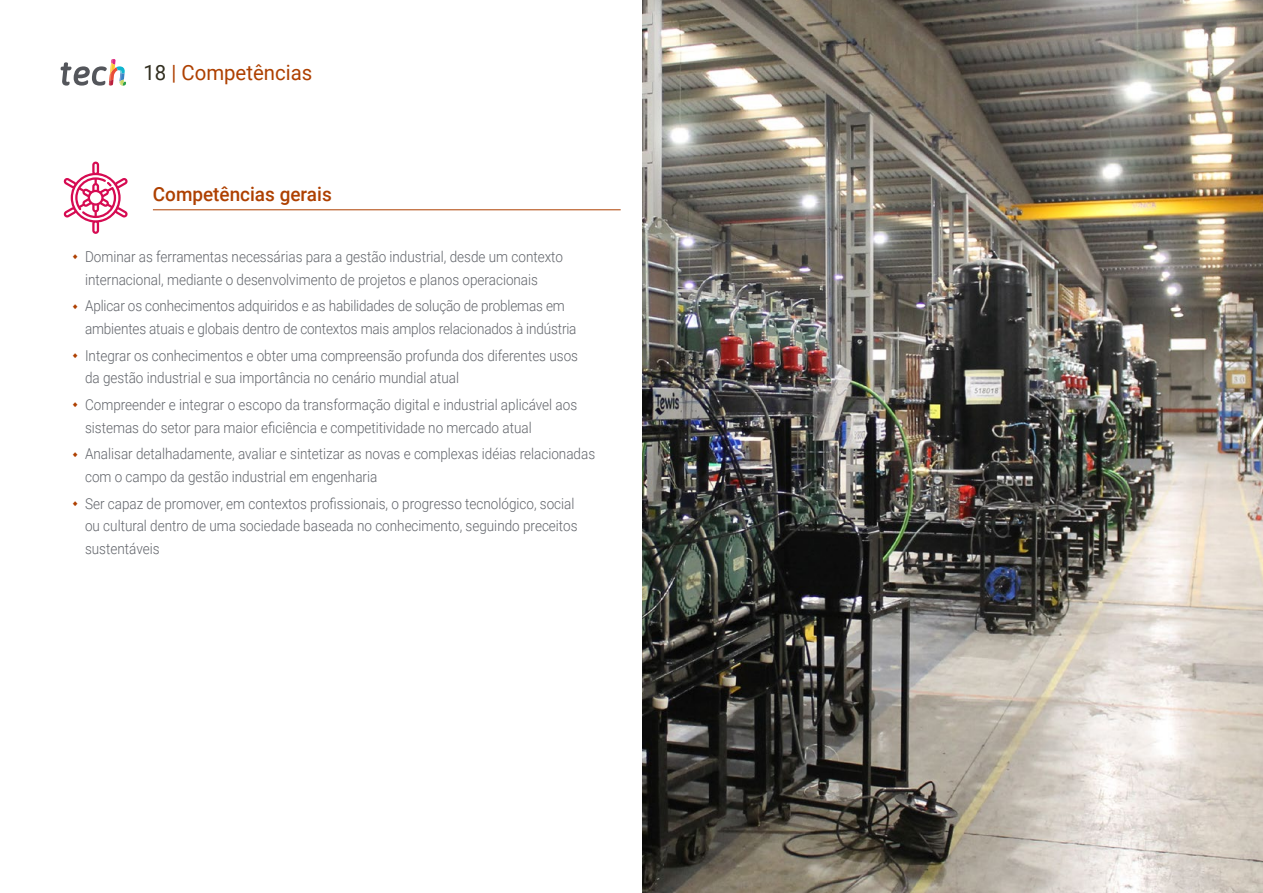
<style>
.page{position:relative;width:1263px;height:893px;background:#fff}
.page>*{position:absolute;margin:0;border:0;box-sizing:border-box;transform-origin:0 0}
.t1{font:21px "Roboto";color:#ae4000}
.t2{font:500 19.5px "Roboto";color:#ae4000}
.t3{font:300 15px/22.5px "Roboto";color:#61646a;scale:.9 1}
.s1{color:#312e20}
</style>
<div class="page">
<img style="left:642px;top:0;width:621px;height:893px">
<svg style="left:61px;top:59px;width:65px;height:27px"></svg>
<hr style="left:153px;top:209px;width:468px;height:1px;background:#ae4000">
<svg style="left:63px;top:162px;width:65px;height:72px"></svg>
<h1 class="t1" style="left:144px;top:57px;width:170px"><span class="s1">18</span> | Competências</h1>
<h2 class="t2" style="left:153px;top:180px;width:180px">Competências gerais</h2>
<p class="t3" style="left:85px;top:245px;width:533px">Dominar as ferramentas necessárias para a gestão industrial, desde um contexto internacional, mediante o desenvolvimento de projetos e planos operacionais</p>
<p class="t3" style="left:85px;top:294px;width:548px">Aplicar os conhecimentos adquiridos e as habilidades de solução de problemas em ambientes atuais e globais dentro de contextos mais amplos relacionados à indústria</p>
<p class="t3" style="left:85px;top:344px;width:549px">Integrar os conhecimentos e obter uma compreensão profunda dos diferentes usos da gestão industrial e sua importância no cenário mundial atual</p>
<p class="t3" style="left:85px;top:393px;width:548px">Compreender e integrar o escopo da transformação digital e industrial aplicável aos sistemas do setor para maior eficiência e competitividade no mercado atual</p>
<p class="t3" style="left:85px;top:442px;width:568px">Analisar detalhadamente, avaliar e sintetizar as novas e complexas idéias relacionadas com o campo da gestão industrial em engenharia</p>
<p class="t3" style="left:85px;top:491px;width:549px">Ser capaz de promover, em contextos profissionais, o progresso tecnológico, social ou cultural dentro de uma sociedade baseada no conhecimento, seguindo preceitos sustentáveis</p>
</div>
